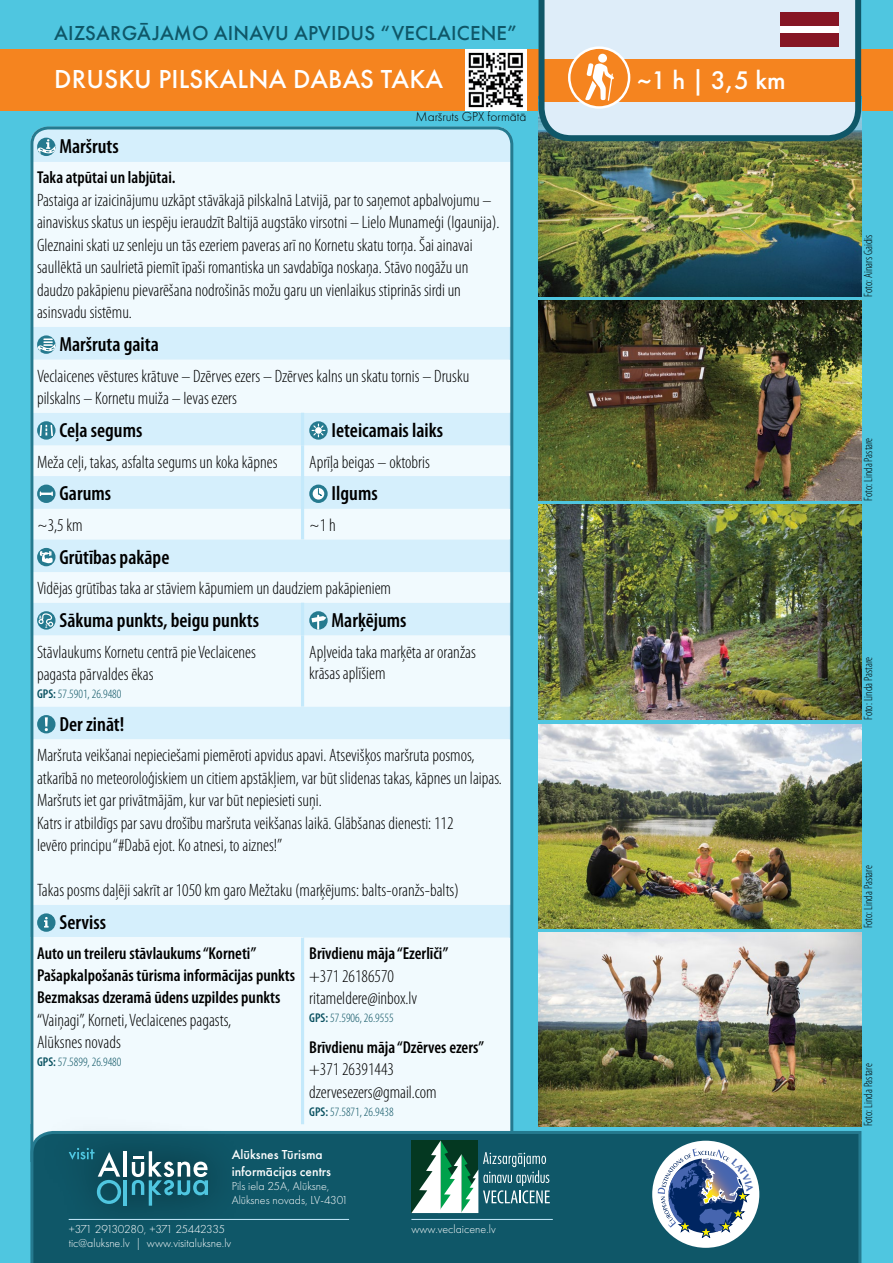
<style>
.page{position:relative;width:893px;height:1263px;background:#4fc6e0}
.page>*{position:absolute;margin:0;border:0;box-sizing:border-box;transform-origin:0 0}
.t1{font:500 27px "Futura PT";letter-spacing:.01em;color:#fff}
.t2{font:500 26.4px "Futura PT";color:#fff}
.t3{font:500 21px "Futura PT";letter-spacing:.01em;color:#0f5768}
.t4{font:600 condensed 20.55px "Myriad Pro";color:#000}
.t5{font:300 condensed 18px/22.5px "Myriad Pro";color:#000}
.t6{font:600 condensed 17.25px/22px "Myriad Pro";color:#000}
.t7{font:500 13.5px/16.2px "Futura PT";color:#fff}
.t8{font:300 13.5px "Futura PT";color:#000}
.t9{font:300 condensed 12.75px "Myriad Pro";color:#085060}
.t10{font:300 12px/14.4px "Futura PT";color:#fff}
.t11{font:300 condensed 12px "Myriad Pro";color:#000}
.t12{font:700 condensed 4.8px "Open Sans";color:#fff}
.s1{font-weight:600}
</style>
<div class="page">
<div style="left:0;top:49px;width:893px;height:62px;background:#f5841f"></div>
<img style="left:538px;top:933px;width:323px;height:193px">
<img style="left:538px;top:724px;width:323px;height:204px">
<img style="left:538px;top:505px;width:323px;height:215px">
<img style="left:538px;top:301px;width:323px;height:200px">
<img style="left:538px;top:141px;width:323px;height:156px">
<svg style="left:538px;top:0;width:323px;height:141px;background:#1e5f6b"></svg>
<svg style="left:541px;top:0;width:317px;height:138px"></svg>
<img style="left:465px;top:49px;width:61px;height:62px">
<svg style="left:30px;top:126px;width:484px;height:1003px;background:#e6f4fb"></svg>
<div style="left:30px;top:1129px;width:832px;height:134px;background:#0f5768"></div>
<div style="left:37px;top:1113px;width:209px;height:128px;background:#000;opacity:.75"></div>
<hr style="left:124px;top:1180px;width:3px;height:26px;background:#4fc6e0">
<hr style="left:124px;top:1151px;width:3px;height:25px;background:#fff">
<svg style="left:132px;top:1151px;width:76px;height:55px;background:#397683"></svg>
<svg style="left:69px;top:1148px;width:52px;height:56px;background:#236676"></svg>
<hr style="left:69px;top:1219px;width:280px;height:1px;background:#c4e9fb">
<hr style="left:411px;top:1219px;width:142px;height:1px;background:#c4e9fb">
<svg style="left:411px;top:1140px;width:139px;height:73px;background:#4c837f"></svg>
<div style="left:652px;top:1141px;width:107px;height:107px;background:#fff;border-radius:50%"></div>
<div style="left:781px;top:12px;width:58px;height:34px;background:#861624"></div>
<div style="left:781px;top:26px;width:58px;height:7px;background:#fff"></div>
<svg style="left:657px;top:1148px;width:97px;height:90px"></svg>
<p class="t3" style="left:54px;top:21px;width:464px">AIZSARGĀJAMO AINAVU APVIDUS “VECLAICENE”</p>
<h1 class="t1" style="left:54px;top:63px;width:391px">DRUSKU PILSKALNA DABAS TAKA</h1>
<h2 class="t2" style="left:638px;top:64px;width:149px">~1 h | 3,5 km</h2>
<p class="t8" style="left:416px;top:109px;width:112px">Maršruts GPX formātā</p>
<p class="t4" style="left:59px;top:135px;width:61px">Maršruts</p>
<p class="t6" style="left:37px;top:167px;width:140px">Taka atpūtai un labjūtai.</p>
<p class="t5" style="left:37px;top:189px;width:464px">Pastaiga ar izaicinājumu uzkāpt stāvākajā pilskalnā Latvijā, par to saņemot apbalvojumu – ainaviskus skatus un iespēju ieraudzīt Baltijā augstāko virsotni – Lielo Munameģi (Igaunija).<br>Gleznaini skati uz senleju un tās ezeriem paveras arī no Kornetu skatu torņa. Šai ainavai saullēktā un saulrietā piemīt īpaši romantiska un savdabīga noskaņa. Stāvo nogāžu un daudzo pakāpienu pievarēšana nodrošinās možu garu un vienlaikus stiprinās sirdi un asinsvadu sistēmu.</p>
<p class="t4" style="left:59px;top:333px;width:101px">Maršruta gaita</p>
<p class="t5" style="left:37px;top:365px;width:434px">Veclaicenes vēstures krātuve – Dzērves ezers – Dzērves kalns un skatu tornis – Drusku pilskalns – Kornetu muiža – Ievas ezers</p>
<p class="t4" style="left:59px;top:419px;width:84px">Ceļa segums</p>
<p class="t4" style="left:332px;top:419px;width:113px">Ieteicamais laiks</p>
<p class="t5" style="left:37px;top:451px;width:242px">Meža ceļi, takas, asfalta segums un koka kāpnes</p>
<p class="t5" style="left:309px;top:451px;width:122px">Aprīļa beigas – oktobris</p>
<p class="t4" style="left:59px;top:482px;width:53px">Garums</p>
<p class="t4" style="left:332px;top:482px;width:48px">Ilgums</p>
<p class="t5" style="left:37px;top:514px;width:47px">~3,5 km</p>
<p class="t5" style="left:309px;top:514px;width:28px">~1 h</p>
<p class="t4" style="left:59px;top:546px;width:111px">Grūtības pakāpe</p>
<p class="t5" style="left:37px;top:577px;width:355px">Vidējas grūtības taka ar stāviem kāpumiem un daudziem pakāpieniem</p>
<p class="t12" style="left:39px;top:614px;width:4px">A</p>
<p class="t12" style="left:46px;top:623px;width:4px">Z</p>
<p class="t4" style="left:59px;top:609px;width:201px">Sākuma punkts, beigu punkts</p>
<p class="t4" style="left:332px;top:609px;width:76px">Marķējums</p>
<p class="t5" style="left:37px;top:641px;width:220px">Stāvlaukums Kornetu centrā pie Veclaicenes pagasta pārvaldes ēkas</p>
<p class="t9" style="left:37px;top:687px;width:86px"><span class="s1">GPS:</span> 57.5901, 26.9480</p>
<p class="t5" style="left:309px;top:641px;width:168px;line-height:21.6px">Apļveida taka marķēta ar oranžas krāsas aplīšiem</p>
<p class="t4" style="left:59px;top:713px;width:66px">Der zināt!</p>
<p class="t5" style="left:37px;top:745px;width:466px">Maršruta veikšanai nepieciešami piemēroti apvidus apavi. Atsevišķos maršruta posmos, atkarībā no meteoroloģiskiem un citiem apstākļiem, var būt slidenas takas, kāpnes un laipas.<br>Maršruts iet gar privātmājām, kur var būt nepiesieti suņi.<br>Katrs ir atbildīgs par savu drošību maršruta veikšanas laikā. Glābšanas dienesti: 112<br>Ievēro principu “#Dabā ejot. Ko atnesi, to aiznes!”</p>
<p class="t5" style="left:37px;top:880px;width:423px">Takas posms daļēji sakrīt ar 1050 km garo Mežtaku (marķējums: balts-oranžs-balts)</p>
<p class="t4" style="left:59px;top:911px;width:48px">Serviss</p>
<p class="t6" style="left:37px;top:943px;width:260px">Auto un treileru stāvlaukums “Korneti”<br>Pašapkalpošanās tūrisma informācijas punkts<br>Bezmaksas dzeramā ūdens uzpildes punkts</p>
<p class="t5" style="left:37px;top:1009px;width:196px">“Vaiņagi”, Korneti, Veclaicenes pagasts,<br>Alūksnesnovads</p>
<p class="t9" style="left:37px;top:1055px;width:86px"><span class="s1">GPS:</span> 57.5899, 26.9480</p>
<p class="t6" style="left:309px;top:943px;width:141px">Brīvdienu māja “Ezerlīči”</p>
<p class="t5" style="left:309px;top:965px;width:110px">+371 26186570 ritameldere@inbox.lv</p>
<p class="t9" style="left:309px;top:1011px;width:86px"><span class="s1">GPS:</span> 57.5906, 26.9555</p>
<p class="t6" style="left:309px;top:1036px;width:176px">Brīvdienu māja “Dzērves ezers”</p>
<p class="t5" style="left:309px;top:1058px;width:129px">+371 26391443 dzervesezers@gmail.com</p>
<p class="t9" style="left:309px;top:1105px;width:86px"><span class="s1">GPS:</span> 57.5871, 26.9438</p>
<p class="t7" style="left:232px;top:1147px;width:101px">Alūksnes Tūrisma informācijas centrs</p>
<p class="t10" style="left:232px;top:1179px;width:118px">Pils iela 25A, Alūksne,<br>Alūksnes novads, LV‑4301</p>
<p class="t10" style="left:69px;top:1221px;width:164px">+371 29130280, +371 25442335 tic@aluksne.lv | www.visitaluksne.lv</p>
<p class="t10" style="left:411px;top:1221px;width:86px">www.veclaicene.lv</p>
<p class="t11" style="left:862px;top:297px;width:63px;rotate:-90deg">Foto: Ainars Gaidis</p>
<p class="t11" style="left:862px;top:501px;width:65px;rotate:-90deg">Foto: Linda Pastare</p>
<p class="t11" style="left:862px;top:720px;width:65px;rotate:-90deg">Foto: Linda Pastare</p>
<p class="t11" style="left:862px;top:928px;width:65px;rotate:-90deg">Foto: Linda Pastare</p>
<p class="t11" style="left:862px;top:1126px;width:65px;rotate:-90deg">Foto: Linda Pastare</p>
</div>
